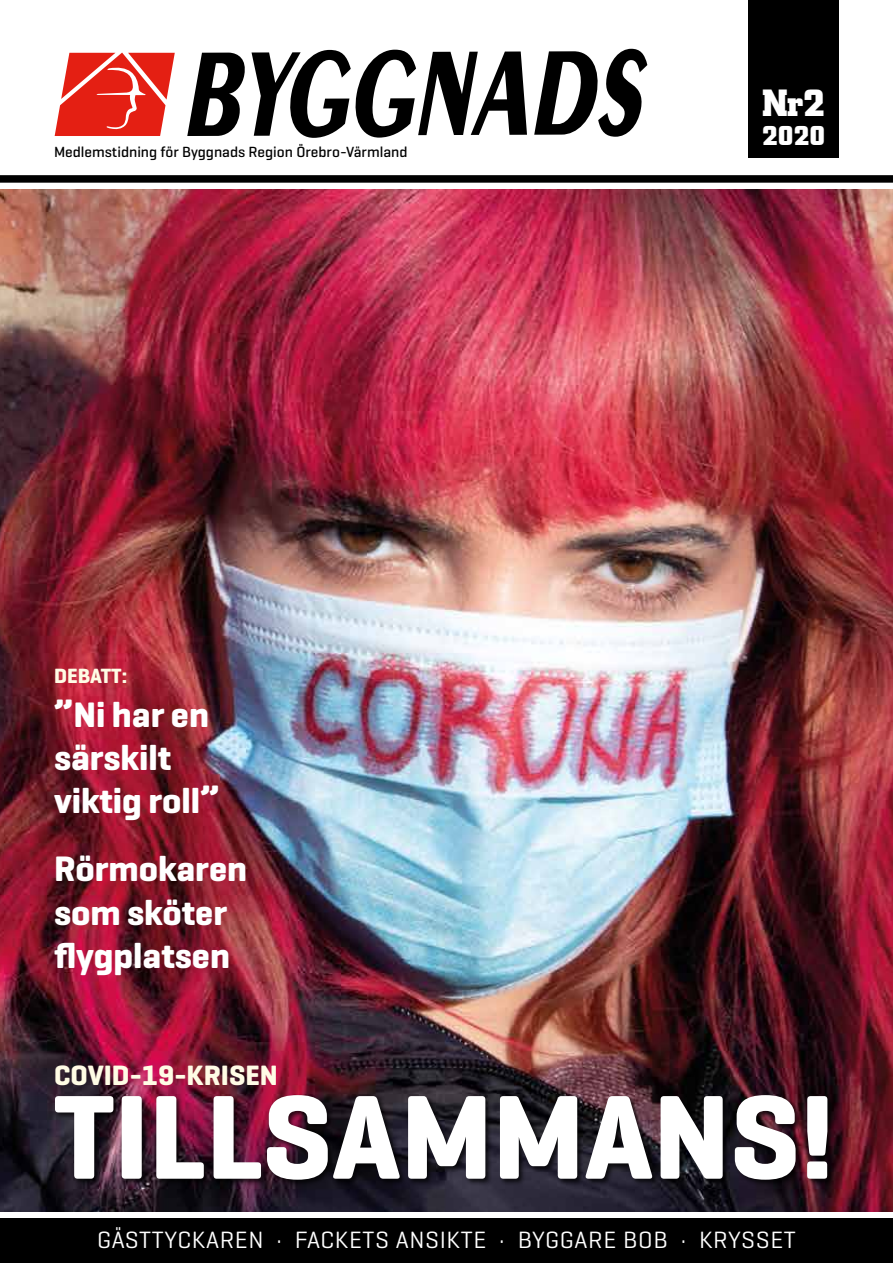
<style>
.page{position:relative;width:893px;height:1263px;background:#fff}
.page>*{position:absolute;margin:0;border:0;box-sizing:border-box;transform-origin:0 0}
.t1{font:700 121.5px "Geogrotesque";color:#fff}
.t2{font:700 37.5px "City";color:#fff}
.t3{font:700 36px/43.2px "Geogrotesque";color:#fff}
.t4{font:700 28.5px "Geogrotesque";color:#fffce5}
.t5{font:700 27px "City";color:#fff}
.t6{font:24px "Geogrotesque";letter-spacing:.025em;color:#fff}
.t7{font:700 21px "Geogrotesque";color:#fffce5}
.t8{font:500 15px "Geogrotesque";color:#000}
</style>
<div class="page">
<img style="left:0;top:189px;width:893px;height:1023px">
<div style="left:748px;top:0;width:91px;height:157px;background:#000"></div>
<div style="left:0;top:175px;width:893px;height:8px;background:#000"></div>
<div style="left:53px;top:1094px;width:782px;height:93px;background:#000;opacity:.75"></div>
<div style="left:0;top:1219px;width:893px;height:44px;background:#000"></div>
<svg style="left:54px;top:52px;width:121px;height:84px"></svg>
<svg style="left:187px;top:50px;width:340px;height:88px"></svg>
<svg style="left:534px;top:49px;width:113px;height:88px"></svg>
<p class="t8" style="left:54px;top:142px;width:355px">Medlemstidning för Byggnads Region Örebro-Värmland</p>
<p class="t7" style="left:54px;top:663px;width:75px">DEBATT:</p>
<p class="t3" style="left:54px;top:693px;width:167px">”Ni har en särskilt viktig roll”</p>
<p class="t3" style="left:54px;top:847px;width:194px">Rörmokaren som sköter flygplatsen</p>
<p class="t4" style="left:54px;top:1057px;width:225px">COVID-19-KRISEN</p>
<p class="t2" style="left:762px;top:82px;width:64px">Nr2</p>
<p class="t5" style="left:762px;top:120px;width:64px">2020</p>
<h1 class="t1" style="left:54px;top:1061px;width:782px">TILLSAMMANS!</h1>
<p class="t6" style="left:97px;top:1225px;width:700px">GÄSTTYCKAREN · FACKETS ANSIKTE · BYGGARE BOB · KRYSSET</p>
</div>
